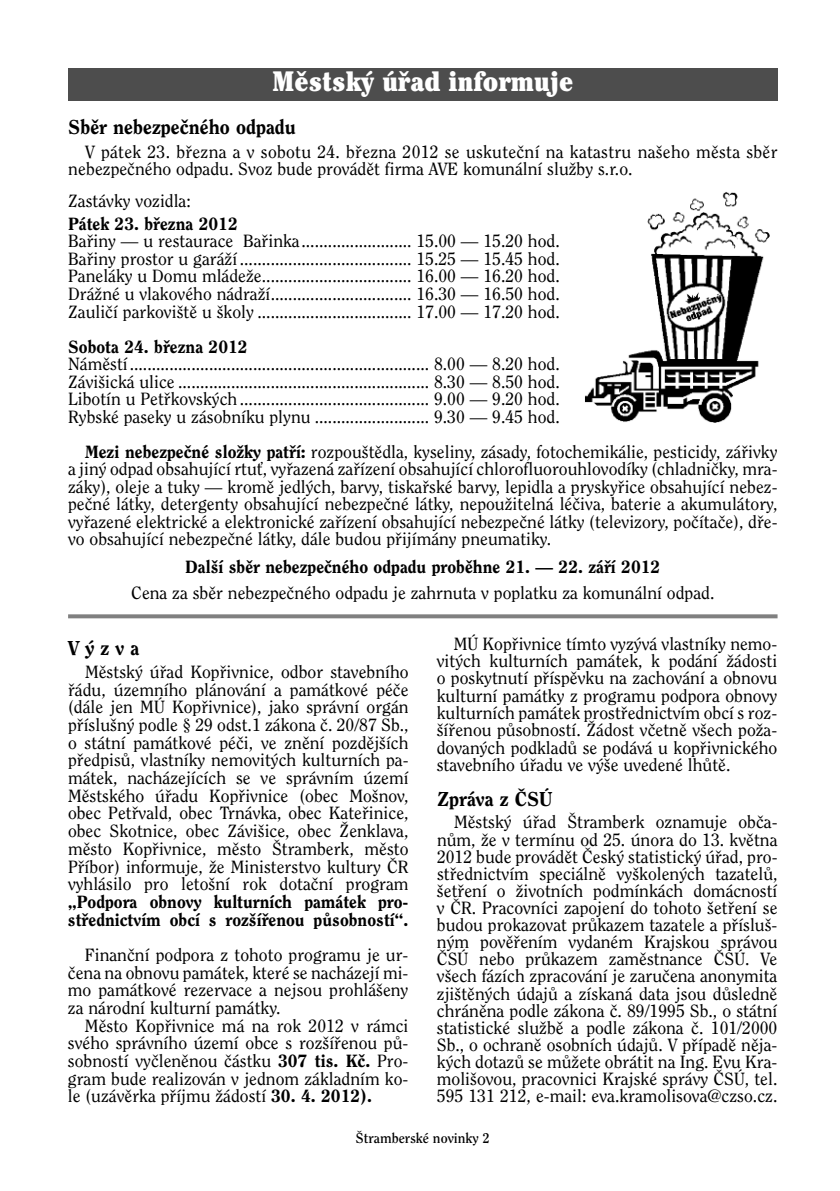
<style>
.page{position:relative;width:840px;height:1191px;background:#fff}
.page>*{position:absolute;margin:0;border:0;box-sizing:border-box;transform-origin:0 0}
.t1{font:900 condensed 28px "Cheltenham CE";color:#fff}
.t2{font:800 20px "Clearface CE";color:#000}
.t3{font:17.6px/17.6px "Clearface CE";color:#000;text-align:justify}
.t4{font:800 17.6px/17.6px "Clearface CE";color:#000}
.t5{font:700 14px "Clearface CE";color:#000}
.s1{font-weight:800}
</style>
<div class="page">
<svg style="left:68px;top:614px;width:709px;height:4px;background:#8a8a8a"></svg>
<div style="left:68px;top:68px;width:709px;height:32px;background:#4d4d4d"></div>
<img style="left:585px;top:192px;width:184px;height:231px">
<h1 class="t1" style="left:272px;top:72px;width:302px">Městský úřad informuje</h1>
<p class="t2" style="left:68px;top:120px;width:229px">Sbûr nebezpeãného odpadu</p>
<p class="t3" style="left:68px;top:144px;width:710px;text-indent:17px">V pátek 23. bfiezna a v sobotu 24. bfiezna 2012 se uskuteãní na katastru na‰eho mûsta sbûr nebezpeãného odpadu. Svoz bude provádût firma AVE komunální sluÏby s.r.o.</p>
<p class="t3" style="left:68px;top:193px;width:124px">Zastávky vozidla:</p>
<p class="t4" style="left:68px;top:216px;width:171px">Pátek 23. bfiezna 2012</p>
<p class="t3" style="left:68px;top:234px;width:493px">Bafiiny — u restaurace Bafiinka......................... 15.00 — 15.20 hod.<br>Bafiiny prostor u garáÏí ....................................... 15.25 — 15.45 hod.<br>Paneláky u Domu mládeÏe.................................. 16.00 — 16.20 hod.<br>DráÏné u vlakového nádraÏí................................ 16.30 — 16.50 hod.<br>Zauliãí parkovi‰tû u ‰koly ................................... 17.00 — 17.20 hod.</p>
<p class="t4" style="left:68px;top:339px;width:181px">Sobota 24. bfiezna 2012</p>
<p class="t3" style="left:68px;top:357px;width:493px">Námûstí.................................................................... 8.00 — 8.20 hod.<br>Závi‰ická ulice ......................................................... 8.30 — 8.50 hod.<br>Libotín u Petfikovsk˘ch ........................................... 9.00 — 9.20 hod.<br>Rybské paseky u zásobníku plynu .......................... 9.30 — 9.45 hod.</p>
<p class="t3" style="left:68px;top:444px;width:710px;text-indent:17px"><span class="s1">Mezi nebezpeãné sloÏky patfií:</span> rozpou‰tûdla, kyseliny, zásady, fotochemikálie, pesticidy, záfiivky a jin˘ odpad obsahující rtuÈ, vyfiazená zafiízení obsahující chlorofluorouhlovodíky (chladniãky, mra&shy;záky), oleje a tuky — kromû jedl˘ch, barvy, tiskafiské barvy, lepidla a pryskyfiice obsahující nebez&shy;peãné látky, detergenty obsahující nebezpeãné látky, nepouÏitelná léãiva, baterie a akumulátory, vyfiazené elektrické a elektronické zafiízení obsahující nebezpeãné látky (televizory, poãítaãe), dfie&shy;vo obsahující nebezpeãné látky, dále budou pfiijímány pneumatiky.</p>
<p class="t4" style="left:185px;top:560px;width:476px">Dal‰í sbûr nebezpeãného odpadu probûhne 21. — 22. záfií 2012</p>
<p class="t3" style="left:131px;top:586px;width:584px">Cena za sbûr nebezpeãného odpadu je zahrnuta v poplatku za komunální odpad.</p>
<p class="t2" style="left:68px;top:640px;width:73px">V˘zva</p>
<p class="t3" style="left:68px;top:664px;width:342px;text-indent:17px">Mûstsk˘ úfiad Kopfiivnice, odbor stavebního fiádu, územního plánování a památkové péãe (dále jen MÚ Kopfiivnice), jako správní orgán pfiíslu‰n˘ podle § 29 odst.1 zákona ã. 20/87 Sb., o státní památkové péãi, ve znûní pozdûj‰ích pfiedpisÛ, vlastníky nemovit˘ch kulturních pa&shy;mátek, nacházejících se ve správním území Mûstského úfiadu Kopfiivnice (obec Mo‰nov, obec Petfivald, obec Trnávka, obec Katefiinice, obec Skotnice, obec Závi‰ice, obec Îenklava, mûsto Kopfiivnice, mûsto ·tramberk, mûsto Pfiíbor) informuje, Ïe Ministerstvo kultury âR vyhlásilo pro leto‰ní rok dotaãní program</p>
<p class="t4" style="left:68px;top:894px;width:342px">„Podpora obnovy kulturních památek pro&shy;stfiednictvím obcí s roz‰ífienou pÛsobností“.</p>
<p class="t3" style="left:68px;top:947px;width:342px;text-indent:17px">Finanãní podpora z tohoto programu je ur&shy;ãena na obnovu památek, které se nacházejí mi&shy;mo památkové rezervace a nejsou prohlá‰eny za národní kulturní památky.</p>
<p class="t3" style="left:68px;top:1018px;width:342px;text-indent:17px">Mûsto Kopfiivnice má na rok 2012 v rámci svého správního území obce s roz‰ífienou pÛ&shy;sobností vyãlenûnou ãástku <span class="s1">307 tis. Kã.</span> Pro&shy;gram bude realizován v jednom základním ko&shy;le (uzávûrka pfiíjmu Ïádostí <span class="s1">30. 4. 2012).</span></p>
<p class="t3" style="left:436px;top:636px;width:342px;text-indent:17px">MÚ Kopfiivnice tímto vyz˘vá vlastníky nemo&shy;vit˘ch kulturních památek, k podání Ïádosti o poskytnutí pfiíspûvku na zachování a obnovu kulturní památky z programu podpora obnovy kulturních památek prostfiednictvím obcí s roz-‰ífienou pÛsobností. Îádost vãetnû v‰ech poÏa&shy;dovan˘ch podkladÛ se podává u kopfiivnického stavebního úfiadu ve v˘‰e uvedené lhÛtû.</p>
<p class="t2" style="left:437px;top:791px;width:117px">Zpráva z âSÚ</p>
<p class="t3" style="left:436px;top:815px;width:342px;text-indent:17px">Mûstsk˘ úfiad ·tramberk oznamuje obãa&shy;nÛm, Ïe v termínu od 25. února do 13. kvûtna 2012 bude provádût âesk˘ statistick˘ úfiad, pro&shy;stfiednictvím speciálnû vy‰kolen˘ch tazatelÛ, ‰etfiení o Ïivotních podmínkách domácností v âR. Pracovníci zapojení do tohoto ‰etfiení se budou prokazovat prÛkazem tazatele a pfiíslu‰- n˘m povûfiením vydaném Krajskou správou âSÚ nebo prÛkazem zamûstnance âSÚ. Ve v‰ech fázích zpracování je zaruãena anonymita zji‰tûn˘ch údajÛ a získaná data jsou dÛslednû chránûna podle zákona ã. 89/1995 Sb., o státní statistické sluÏbû a podle zákona ã. 101/2000<br>Sb., o ochranû osobních údajÛ. V pfiípadû nûja&shy;k˘ch dotazÛ se mÛÏete obrátit na Ing. Evu Kra&shy;moli‰ovou, pracovnici Krajské správy âSÚ, tel.<br>595 131 212, e-mail: eva.kramolisova@czso.cz.</p>
<p class="t5" style="left:356px;top:1133px;width:135px">·tramberské novinky 2</p>
</div>
